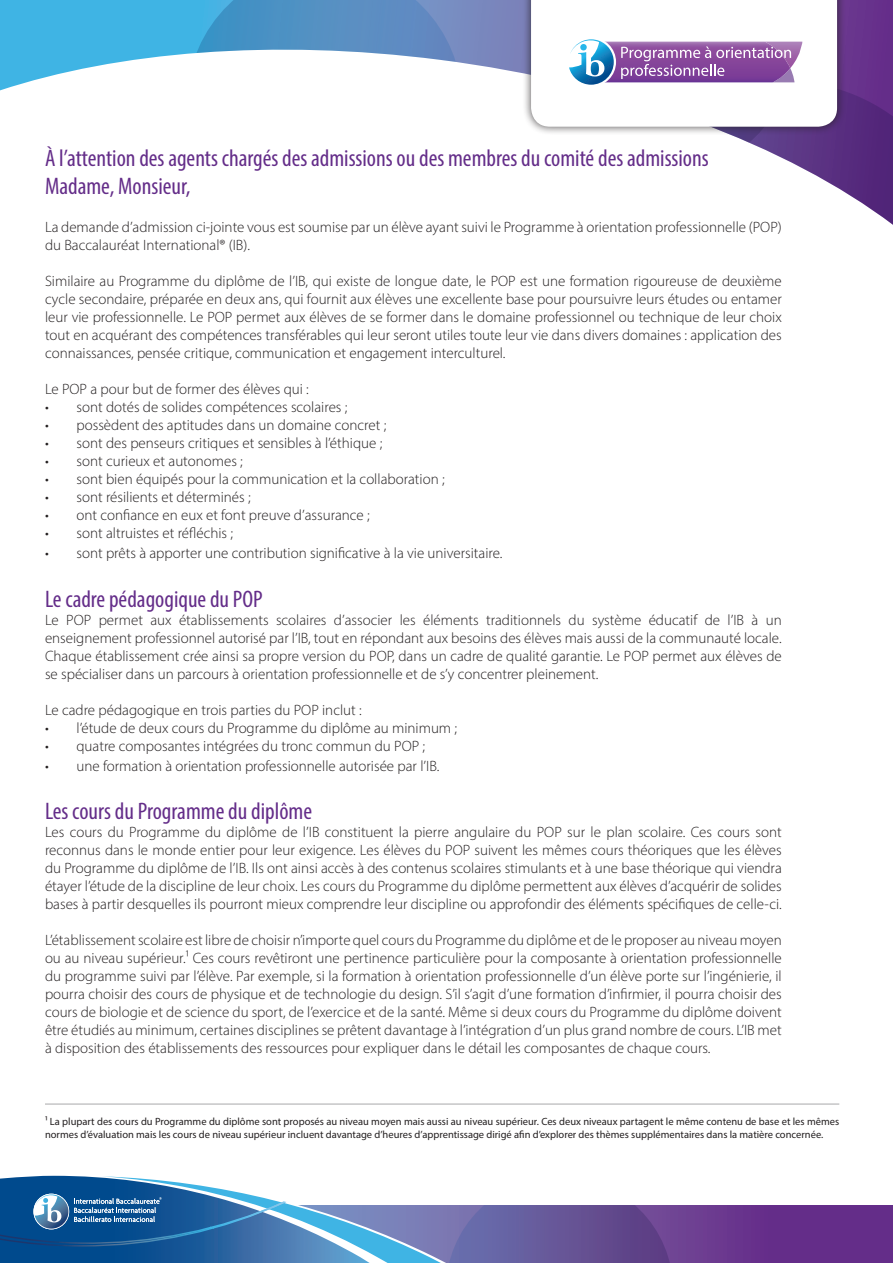
<style>
.page{position:relative;width:893px;height:1263px;background:#fff}
.page>*{position:absolute;margin:0;border:0;box-sizing:border-box;transform-origin:0 0}
.t1{font:condensed 24px/28.8px "Myriad Pro";color:#642d89}
.t2{font:300 15px/18px "Myriad Pro";color:#231f20;text-align:justify}
.t3{font:10.5px/12.6px "Myriad Pro";color:#231f20}
</style>
<div class="page">
<svg style="left:673px;top:1205px;width:220px;height:58px;background:#66328b"></svg>
<svg style="left:0;top:0;width:893px;height:91px"></svg>
<svg style="left:815px;top:71px;width:78px;height:154px"></svg>
<svg style="left:180px;top:0;width:289px;height:91px"></svg>
<div style="left:522px;top:0;width:324px;height:135px;background:#231f20;opacity:.75"></div>
<svg style="left:531px;top:0;width:306px;height:175px"></svg>
<svg style="left:0;top:1175px;width:673px;height:88px"></svg>
<hr style="left:45px;top:1104px;width:794px;height:1px;background:#a9a9aa">
<h1 class="t1" style="left:45px;top:143px;width:665px">À l’attention des agents chargés des admissions ou des membres du comité des admissions<br>Madame, Monsieur,</h1>
<p class="t2" style="left:45px;top:218px;width:738px">La demande d’admission ci-jointe vous est soumise par un élève ayant suivi le Programme à orientation professionnelle (POP) du Baccalauréat International® (IB).</p>
<p class="t2" style="left:45px;top:272px;width:738px">Similaire au Programme du diplôme de l’IB, qui existe de longue date, le POP est une formation rigoureuse de deuxième cycle secondaire, préparée en deux ans, qui fournit aux élèves une excellente base pour poursuivre leurs études ou entamer leur vie professionnelle. Le POP permet aux élèves de se former dans le domaine professionnel ou technique de leur choix tout en acquérant des compétences transférables qui leur seront utiles toute leur vie dans divers domaines : application des connaissances, pensée critique, communication et engagement interculturel.</p>
<p class="t2" style="left:45px;top:380px;width:265px">Le POP a pour but de former des élèves qui :</p>
<p class="t2" style="left:45px;top:398px;width:304px">• sont dotés de solides compétences scolaires ;</p>
<p class="t2" style="left:45px;top:416px;width:343px">• possèdent des aptitudes dans un domaine concret ;</p>
<p class="t2" style="left:45px;top:434px;width:339px">• sont des penseurs critiques et sensibles à l’éthique ;</p>
<p class="t2" style="left:45px;top:452px;width:199px">• sont curieux et autonomes ;</p>
<p class="t2" style="left:45px;top:470px;width:401px">• sont bien équipés pour la communication et la collaboration ;</p>
<p class="t2" style="left:45px;top:488px;width:207px">• sont résilients et déterminés ;</p>
<p class="t2" style="left:45px;top:506px;width:326px">• ont confiance en eux et font preuve d’assurance ;</p>
<p class="t2" style="left:45px;top:524px;width:190px">• sont altruistes et réfléchis ;</p>
<p class="t2" style="left:45px;top:544px;width:459px">• sont prêts à apporter une contribution significative à la vie universitaire.</p>
<h1 class="t1" style="left:45px;top:584px;width:219px">Le cadre pédagogique du POP</h1>
<p class="t2" style="left:45px;top:611px;width:738px">Le POP permet aux établissements scolaires d’associer les éléments traditionnels du système éducatif de l’IB à un enseignement professionnel autorisé par l’IB, tout en répondant aux besoins des élèves mais aussi de la communauté locale.<br>Chaque établissement crée ainsi sa propre version du POP, dans un cadre de qualité garantie. Le POP permet aux élèves de se spécialiser dans un parcours à orientation professionnelle et de s’y concentrer pleinement.</p>
<p class="t2" style="left:45px;top:701px;width:318px">Le cadre pédagogique en trois parties du POP inclut :</p>
<p class="t2" style="left:45px;top:719px;width:414px">• l’étude de deux cours du Programme du diplôme au minimum ;</p>
<p class="t2" style="left:45px;top:737px;width:382px">• quatre composantes intégrées du tronc commun du POP ;</p>
<p class="t2" style="left:45px;top:756px;width:396px">• une formation à orientation professionnelle autorisée par l’IB.</p>
<h1 class="t1" style="left:45px;top:796px;width:269px">Les cours du Programme du diplôme</h1>
<p class="t2" style="left:45px;top:823px;width:738px">Les cours du Programme du diplôme de l’IB constituent la pierre angulaire du POP sur le plan scolaire. Ces cours sont reconnus dans le monde entier pour leur exigence. Les élèves du POP suivent les mêmes cours théoriques que les élèves du Programme du diplôme de l’IB. Ils ont ainsi accès à des contenus scolaires stimulants et à une base théorique qui viendra étayer l’étude de la discipline de leur choix. Les cours du Programme du diplôme permettent aux élèves d’acquérir de solides bases à partir desquelles ils pourront mieux comprendre leur discipline ou approfondir des éléments spécifiques de celle-ci.</p>
<p class="t2" style="left:45px;top:931px;width:738px">L’établissement scolaire est libre de choisir n’importe quel cours du Programme du diplôme et de le proposer au niveau moyen ou au niveau supérieur.1 Ces cours revêtiront une pertinence particulière pour la composante à orientation professionnelle du programme suivi par l’élève. Par exemple, si la formation à orientation professionnelle d’un élève porte sur l’ingénierie, il pourra choisir des cours de physique et de technologie du design. S’il s’agit d’une formation d’infirmier, il pourra choisir des cours de biologie et de science du sport, de l’exercice et de la santé. Même si deux cours du Programme du diplôme doivent être étudiés au minimum, certaines disciplines se prêtent davantage à l’intégration d’un plus grand nombre de cours. L’IB met à disposition des établissements des ressources pour expliquer dans le détail les composantes de chaque cours.</p>
<p class="t3" style="left:45px;top:1115px;width:796px">1 La plupart des cours du Programme du diplôme sont proposés au niveau moyen mais aussi au niveau supérieur. Ces deux niveaux partagent le même contenu de base et les mêmes normes d’évaluation mais les cours de niveau supérieur incluent davantage d’heures d’apprentissage dirigé afin d’explorer des thèmes supplémentaires dans la matière concernée.</p>
</div>
